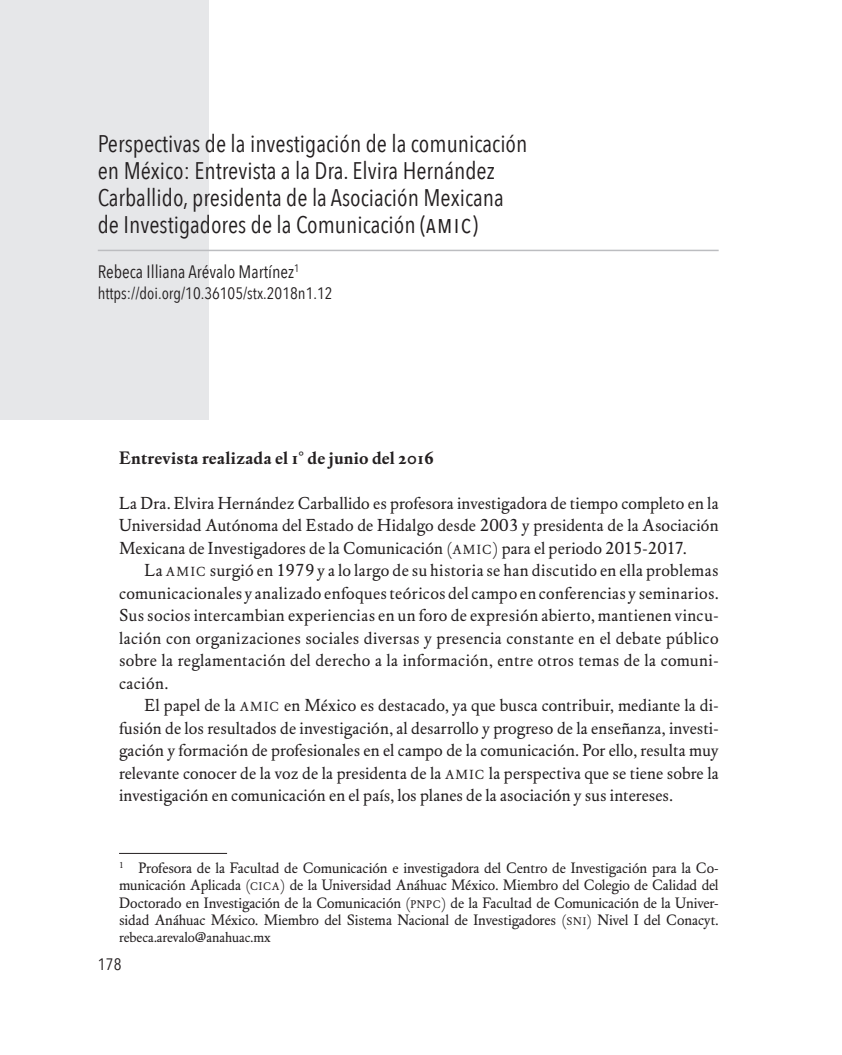
<style>
.page{position:relative;width:842px;height:1055px;background:#fff}
.page>*{position:absolute;margin:0;border:0;box-sizing:border-box;transform-origin:0 0}
.tit_1{font:24px/27px "Avenir Next Condensed";color:#231f20}
.Tit_2{font:700 18px "DTL Elzevir ST";letter-spacing:.015em;color:#231f20}
.autor{font:18px "Avenir Next Condensed";color:#231f20}
.Prim_parr{font:17.25px/22.5px "DTL Elzevir T";letter-spacing:.015em;color:#231f20;text-align:justify}
.autor-2{font:16.5px "Avenir Next Condensed";color:#231f20}
.footnote{font:15px/17.2px "DTL Elzevir T";letter-spacing:-.01em;color:#231f20;text-align:justify}
.footnote-2{font:14.25px "DTL Elzevir T";color:#231f20}
.s1{font-size:25.5px}
.s2{font-size:13.2px}
.s3{font-size:10.95px}
</style>
<div class="page">
<div style="left:0;top:0;width:208px;height:419px;background:#e6e7e9"></div>
<hr style="left:119px;top:853px;width:108px;height:1px;background:#231f20">
<hr style="left:98px;top:250px;width:621px;height:1px;background:#bcbdc0">
<p class="tit_1" style="left:98px;top:129px;width:431px">Perspectivas de la investigación de la comunicación en México: Entrevista a la Dra. Elvira Hernández Carballido, presidenta de la Asociación Mexicana de Investigadores de la Comunicación (<span class="s1">amic</span>)</p>
<p class="autor" style="left:98px;top:256px;width:203px">Rebeca Illiana Arévalo Martínez<sup>1</sup></p>
<p class="autor-2" style="left:98px;top:279px;width:236px">https://doi.org/10.36105/stx.2018n1.12</p>
<p class="Tit_2" style="left:119px;top:446px;width:317px">Entrevista realizada el 1° de junio del 2016</p>
<p class="Prim_parr" style="left:119px;top:491px;width:601px">La Dra. Elvira Hernández Carballido es profesora investigadora de tiempo completo en la Universidad Autónoma del Estado de Hidalgo desde 2003 y presidenta de la Asociación Mexicana de Investigadores de la Comunicación (<span class="s2">AMIC</span>) para el periodo 2015-2017.</p>
<p class="Prim_parr" style="left:119px;top:559px;width:601px;text-indent:26px">La <span class="s2">AM IC</span> surgió en 1979 y a lo largo de su historia se han discutido en ella problemas comunicacionales y analizado enfoques teóricos del campo en conferencias y seminarios.<br>Sus socios intercambian experiencias en un foro de expresión abierto, mantienen vincu&shy;lación con organizaciones sociales diversas y presencia constante en el debate público sobre la reglamentación del derecho a la información, entre otros temas de la comuni&shy;cación.</p>
<p class="Prim_parr" style="left:119px;top:694px;width:601px;text-indent:26px">El papel de la <span class="s2">AMIC</span> en México es destacado, ya que busca contribuir, mediante la di&shy;fusión de los resultados de investigación, al desarrollo y progreso de la enseñanza, investi&shy;gación y formación de profesionales en el campo de la comunicación. Por ello, resulta muy relevante conocer de la voz de la presidenta de la <span class="s2">AM IC</span> la perspectiva que se tiene sobre la investigación en comunicación en el país, los planes de la asociación y sus intereses.</p>
<p class="footnote" style="left:119px;top:859px;width:601px"><sup>1</sup> Profesora de la Facultad de Comunicación e investigadora del Centro de Investigación para la Co&shy;municación Aplicada (<span class="s3">CICA</span>) de la Universidad Anáhuac México. Miembro del Colegio de Calidad del Doctorado en Investigación de la Comunicación (<span class="s3">PNPC</span>) de la Facultad de Comunicación de la Univer&shy;sidad Anáhuac México. Miembro del Sistema Nacional de Investigadores (<span class="s3">SNI</span>) Nivel I del Conacyt.</p>
<p class="footnote-2" style="left:119px;top:929px;width:153px">rebeca.arevalo@anahuac.mx</p>
<p class="autor-2" style="left:98px;top:949px;width:25px">178</p>
</div>
